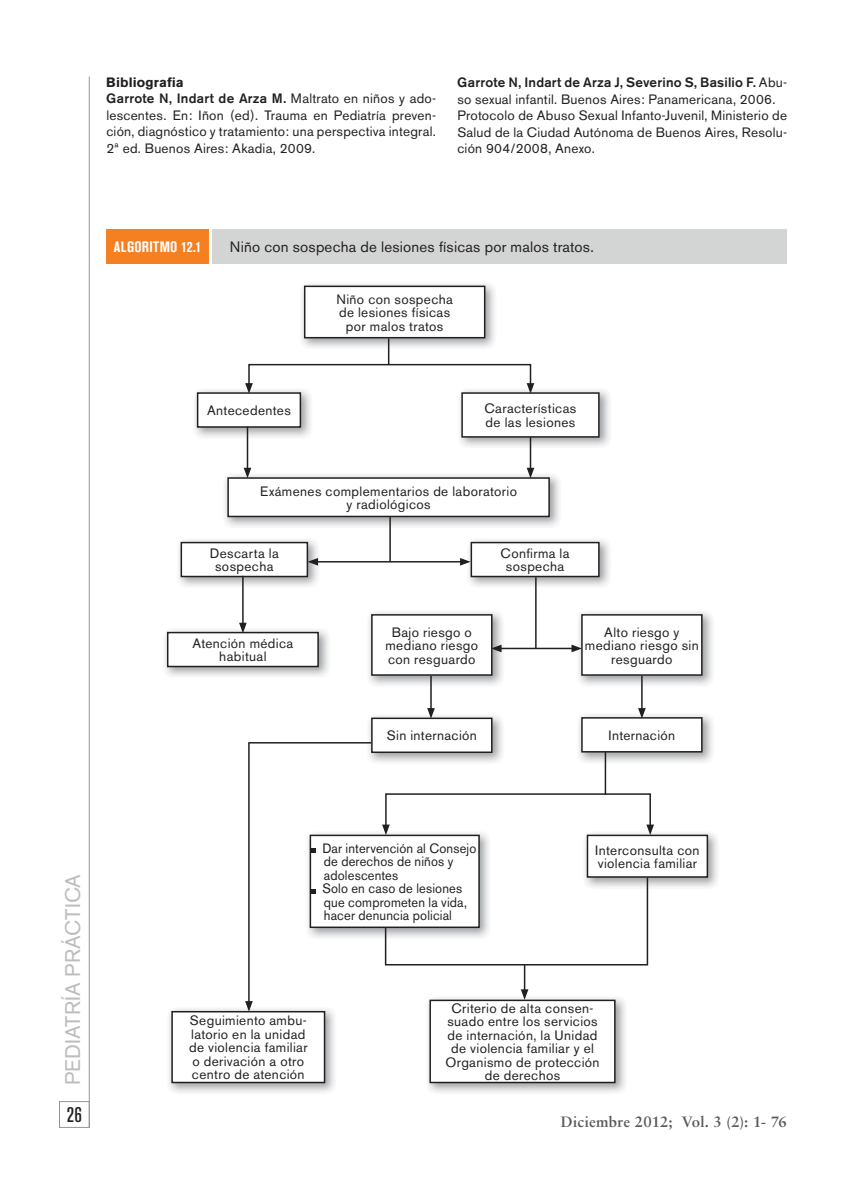
<style>
.page{position:relative;width:851px;height:1191px;background:#fff}
.page>*{position:absolute;margin:0;border:0;box-sizing:border-box;transform-origin:0 0}
.t1{font:21px "Akzidenz Grotesk BE";letter-spacing:.005em;color:#bdbdc0}
.t2{font:500 condensed 21px "Akzidenz Grotesk BE";color:#231f20}
.t3{font:15px "Akzidenz Grotesk BE";letter-spacing:.015em;color:#231f20}
.t4{font:700 15px "Sabon";letter-spacing:.015em;color:#58595b}
.t5{font:700 condensed 15px "Akzidenz Grotesk BE";letter-spacing:.03em;color:#fff}
.t6{font:13.5px/13.5px "Akzidenz Grotesk BE";letter-spacing:.025em;color:#231f20;text-align:center}
.t7{font:13.5px/13.5px "Akzidenz Grotesk BE";letter-spacing:.025em;color:#231f20;scale:.95 1}
.s1{font-weight:700}
.s2{font-weight:500}
</style>
<div class="page">
<div style="left:59px;top:1101px;width:31px;height:27px;border:1px solid #939598"></div>
<hr style="left:89px;top:77px;width:1px;height:1050px;background:#939598">
<img style="left:301px;top:283px;width:194px;height:54px">
<div style="left:305px;top:286px;width:179px;height:52px;background:#fff"></div>
<div style="left:304px;top:286px;width:181px;height:52px;border:2px solid #231f20"></div>
<img style="left:224px;top:474px;width:23px;height:53px">
<div style="left:228px;top:478px;width:321px;height:38px;background:#fff"></div>
<img style="left:194px;top:390px;width:53px;height:50px">
<div style="left:198px;top:393px;width:102px;height:34px;background:#fff"></div>
<div style="left:197px;top:392px;width:104px;height:36px;border:2px solid #231f20"></div>
<div style="left:180px;top:542px;width:128px;height:35px;border:2px solid #231f20"></div>
<img style="left:164px;top:629px;width:83px;height:48px">
<div style="left:168px;top:633px;width:150px;height:34px;background:#fff"></div>
<div style="left:167px;top:632px;width:152px;height:35px;border:2px solid #231f20"></div>
<img style="left:607px;top:611px;width:106px;height:77px">
<div style="left:582px;top:615px;width:119px;height:60px;background:#fff"></div>
<div style="left:581px;top:614px;width:121px;height:62px;border:2px solid #231f20"></div>
<img style="left:168px;top:1008px;width:167px;height:85px">
<div style="left:172px;top:1012px;width:152px;height:71px;background:#fff"></div>
<div style="left:171px;top:1011px;width:154px;height:72px;border:2px solid #231f20"></div>
<img style="left:427px;top:1000px;width:199px;height:93px">
<div style="left:430px;top:1000px;width:184px;height:83px;background:#fff"></div>
<div style="left:429px;top:1000px;width:186px;height:83px;border:2px solid #231f20"></div>
<img style="left:308px;top:832px;width:181px;height:106px">
<div style="left:310px;top:835px;width:169px;height:92px;background:#fff"></div>
<svg style="left:312px;top:848px;width:3px;height:5px"></svg>
<svg style="left:312px;top:889px;width:3px;height:4px"></svg>
<div style="left:309px;top:835px;width:171px;height:93px;border:2px solid #231f20"></div>
<img style="left:607px;top:715px;width:106px;height:47px">
<div style="left:582px;top:718px;width:119px;height:34px;background:#fff"></div>
<div style="left:581px;top:717px;width:121px;height:36px;border:2px solid #231f20"></div>
<img style="left:584px;top:832px;width:134px;height:56px">
<div style="left:587px;top:835px;width:120px;height:42px;background:#fff"></div>
<div style="left:586px;top:835px;width:122px;height:43px;border:2px solid #231f20"></div>
<svg style="left:247px;top:337px;width:360px;height:456px"></svg>
<svg style="left:245px;top:383px;width:8px;height:11px"></svg>
<svg style="left:526px;top:383px;width:8px;height:11px"></svg>
<div style="left:385px;top:793px;width:266px;height:35px;border:2px solid #231f20"></div>
<svg style="left:382px;top:825px;width:8px;height:10px"></svg>
<svg style="left:646px;top:825px;width:8px;height:10px"></svg>
<hr style="left:316px;top:561px;width:146px;height:2px;background:#231f20">
<svg style="left:307px;top:558px;width:11px;height:8px"></svg>
<svg style="left:460px;top:558px;width:10px;height:8px"></svg>
<hr style="left:499px;top:648px;width:75px;height:1px;background:#231f20">
<svg style="left:491px;top:645px;width:10px;height:7px"></svg>
<svg style="left:571px;top:645px;width:11px;height:7px"></svg>
<hr style="left:529px;top:437px;width:2px;height:33px;background:#231f20">
<svg style="left:526px;top:468px;width:8px;height:10px"></svg>
<hr style="left:247px;top:427px;width:1px;height:43px;background:#231f20">
<svg style="left:244px;top:468px;width:7px;height:10px"></svg>
<hr style="left:242px;top:576px;width:2px;height:49px;background:#231f20">
<svg style="left:239px;top:623px;width:8px;height:10px"></svg>
<hr style="left:248px;top:743px;width:2px;height:260px;background:#231f20">
<svg style="left:245px;top:1001px;width:8px;height:11px"></svg>
<hr style="left:430px;top:676px;width:2px;height:34px;background:#231f20">
<svg style="left:427px;top:708px;width:8px;height:11px"></svg>
<hr style="left:641px;top:676px;width:1px;height:34px;background:#231f20">
<svg style="left:638px;top:708px;width:7px;height:11px"></svg>
<hr style="left:248px;top:742px;width:123px;height:2px;background:#231f20">
<svg style="left:384px;top:876px;width:265px;height:124px"></svg>
<div style="left:106px;top:229px;width:103px;height:34px;background:#f58021"></div>
<div style="left:213px;top:229px;width:574px;height:34px;background:#d3d4d4"></div>
<p class="t6" style="left:106px;top:75px;width:331px;line-height:16.5px;text-align:left"><span class="s1">Bibliografia<br></span><span class="s2">Garrote N, Indart de Arza M.</span> Maltrato en niños y ado&shy;lescentes. En: Iñon (ed). Trauma en Pediatría preven&shy;ción, diagnóstico y tratamiento: una perspectiva integral.<br>2ª ed. Buenos Aires: Akadia, 2009.</p>
<p class="t6" style="left:457px;top:76px;width:331px;line-height:16.5px;text-align:left"><span class="s2">Garrote N, Indart de Arza J, Severino S, Basilio F.</span> Abu&shy;so sexual infantil. Buenos Aires: Panamericana, 2006.<br>Protocolo de Abuso Sexual Infanto-Juvenil, Ministerio de Salud de la Ciudad Autónoma de Buenos Aires, Resolu&shy;ción 904/2008, Anexo.</p>
<p class="t5" style="left:114px;top:241px;width:89px">ALGORITMO 12.1</p>
<p class="t3" style="left:230px;top:241px;width:365px">Niño con sospecha de lesiones físicas por malos tratos.</p>
<p class="t6" style="left:207px;top:405px;width:85px">Antecedentes</p>
<p class="t6" style="left:336px;top:294px;width:118px">Niño con sospecha de lesiones físicas por malos tratos</p>
<p class="t6" style="left:484px;top:403px;width:93px;text-align:left">Características de las lesiones</p>
<p class="t6" style="left:260px;top:486px;width:258px">Exámenes complementarios de laboratorio y radiológicos</p>
<p class="t6" style="left:210px;top:548px;width:70px">Descarta la sospecha</p>
<p class="t6" style="left:500px;top:548px;width:70px">Confirma la sospecha</p>
<p class="t6" style="left:192px;top:638px;width:102px">Atención médica habitual</p>
<p class="t6" style="left:385px;top:626px;width:94px">Bajo riesgo o mediano riesgo con resguardo</p>
<p class="t6" style="left:585px;top:626px;width:115px">Alto riesgo y mediano riesgo sin resguardo</p>
<p class="t6" style="left:387px;top:730px;width:92px">Sin internación</p>
<p class="t6" style="left:608px;top:730px;width:68px">Internación</p>
<h1 class="t1" style="left:65px;top:1085px;width:212px;rotate:-90deg">PEDIATRÍA PRÁCTICA</h1>
<h1 class="t2" style="left:67px;top:1107px;width:16px">26</h1>
<p class="t7" style="left:322px;top:843px;width:164px">Dar intervención al Consejo de derechos de niños y adolescentes<br>Solo en caso de lesiones que comprometen la vida, hacer denuncia policial</p>
<p class="t6" style="left:595px;top:844px;width:106px;text-align:left">Interconsulta con violencia familiar</p>
<p class="t6" style="left:189px;top:1015px;width:120px;text-align:left">Seguimiento ambu&shy;latorio en la unidad de violencia familiar o derivación a otro centro de atención</p>
<p class="t6" style="left:445px;top:1003px;width:156px">Criterio de alta consen&shy;suado entre los servicios de internación, la Unidad de violencia familiar y el<br>Organismo de protección de derechos</p>
<p class="t4" style="left:561px;top:1115px;width:227px">Diciembre 2012; Vol. 3 (2): 1- 76</p>
</div>
